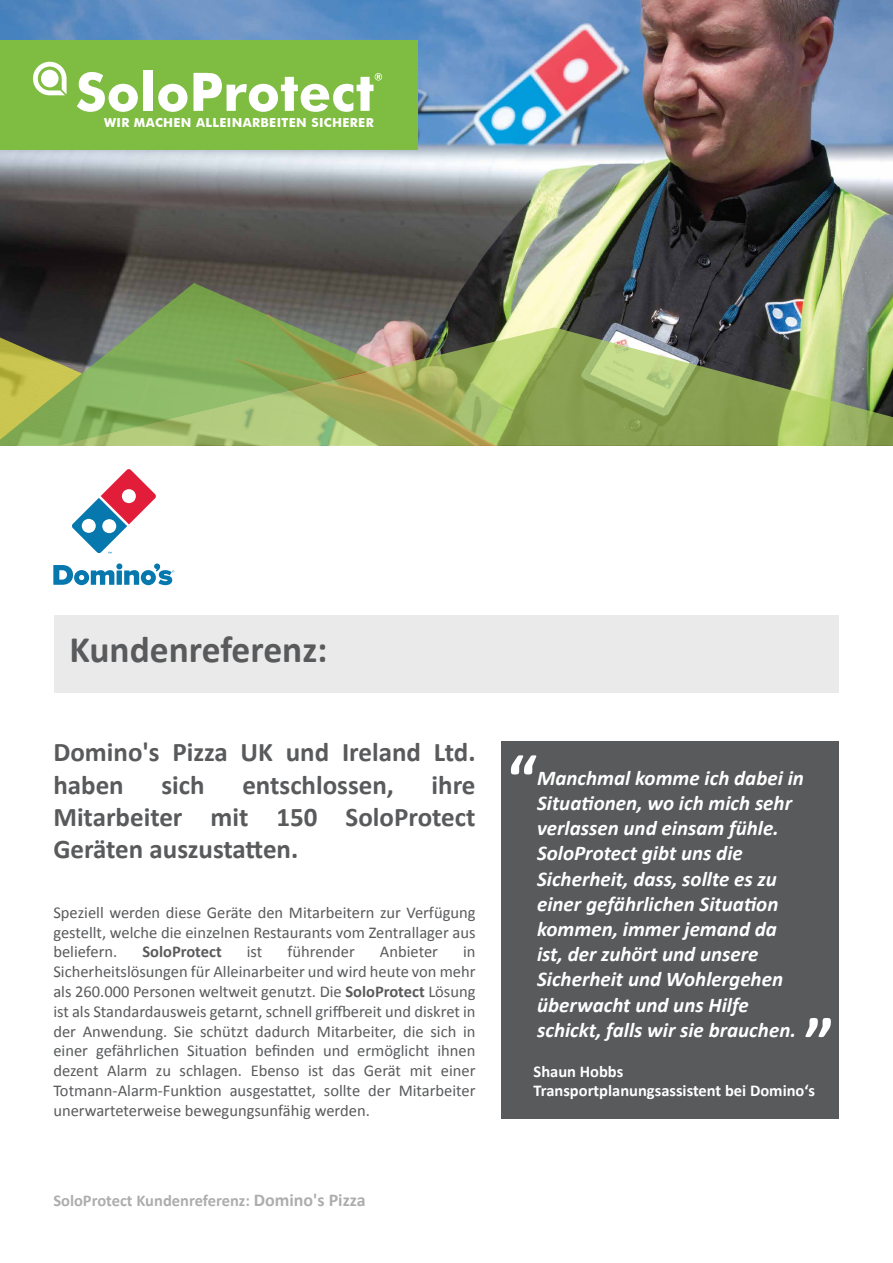
<style>
.page{position:relative;width:893px;height:1263px;background:#fff}
.page>*{position:absolute;margin:0;border:0;box-sizing:border-box;transform-origin:0 0}
.t1{font:700 68.25px "Calibri";color:#fff}
.t2{font:700 37.5px "Calibri";color:#595a5c}
.t3{font:700 27px/32.4px "Calibri";color:#595a5c}
.t4{font:italic 700 21px/25.2px "Calibri";color:#fff}
.t5{font:16.5px/19.8px "Calibri";color:#595a5c;text-align:justify}
.t6{font:700 16.5px "Calibri";color:#595a5c}
.t7{font:700 16.5px "Calibri";color:#fff}
.t8{font:700 12.45px "Futura BT";letter-spacing:.03em;color:#fff}
.s1{font-weight:700}
.s2{font-size:18px}
</style>
<div class="page">
<img style="left:0;top:0;width:893px;height:327px">
<div style="left:54px;top:615px;width:785px;height:77px;background:#eaeaea"></div>
<svg style="left:0;top:283px;width:387px;height:163px;background:#687049"></svg>
<svg style="left:57px;top:327px;width:836px;height:119px;background:#8fa461"></svg>
<div style="left:0;top:41px;width:417px;height:109px;background:#7fbc42"></div>
<div style="left:502px;top:741px;width:337px;height:378px;background:#595a5c"></div>
<svg style="left:77px;top:72px;width:61px;height:40px"></svg>
<div style="left:143px;top:71px;width:10px;height:40px;background:#fff"></div>
<svg style="left:33px;top:62px;width:34px;height:33px"></svg>
<svg style="left:158px;top:73px;width:224px;height:39px"></svg>
<svg style="left:72px;top:469px;width:84px;height:85px"></svg>
<svg style="left:53px;top:563px;width:121px;height:22px"></svg>
<p class="t8" style="left:104px;top:115px;width:271px">WIR MACHEN ALLEINARBEITEN SICHERER</p>
<h2 class="t2" style="left:69px;top:626px;width:260px">Kundenreferenz:</h2>
<h3 class="t3" style="left:53px;top:735px;width:424px">Domino's Pizza UK und Ireland Ltd. haben</h3>
<h3 class="t3" style="left:53px;top:767px;width:424px;text-align:justify;text-indent:378px">ihre Mitarbeiter mit 150 SoloProtect Geräten auszustatten.</h3>
<h3 class="t3" style="left:161px;top:767px;width:45px">sich</h3>
<h3 class="t3" style="left:242px;top:767px;width:153px">entschlossen,</h3>
<p class="t5" style="left:53px;top:902px;width:424px">Speziell werden diese Geräte den Mitarbeitern zur Verfügung gestellt, welche die einzelnen Restaurants vom Zentrallager aus beliefern.</p>
<p class="t6" style="left:142px;top:942px;width:81px">SoloProtect</p>
<p class="t5" style="left:247px;top:941px;width:17px">ist</p>
<p class="t5" style="left:287px;top:941px;width:69px">führender</p>
<p class="t5" style="left:380px;top:941px;width:60px">Anbieter</p>
<p class="t5" style="left:53px;top:941px;width:424px;text-indent:410px">in Sicherheitslösungen für Alleinarbeiter und wird heute von mehr als 260.000 Personen weltweit genutzt. Die <span class="s1">SoloProtect</span> Lösung ist als Standardausweis getarnt, schnell griffbereit und diskret in der Anwendung. Sie schützt dadurch Mitarbeiter, die sich in einer gefährlichen Situation befinden und ermöglicht ihnen dezent Alarm zu schlagen. Ebenso ist das Gerät mit einer Totmann-Alarm-Funktion ausgestattet, sollte der Mitarbeiter unerwarteterweise bewegungsunfähig werden.</p>
<p class="t6" style="left:53px;top:1190px;width:314px">SoloProtect Kundenreferenz: <span class="s2">Domino's Pizza</span></p>
<h1 class="t1" style="left:508px;top:737px;width:31px">“</h1>
<p class="t4" style="left:537px;top:764px;width:268px">Manchmal komme ich dabei in<br>Situationen, wo ich mich sehr verlassen und einsam fühle.<br>SoloProtect gibt uns die<br>Sicherheit, dass, sollte es zu einer gefährlichen Situation kommen, immer jemand da ist, der zuhört und unsere<br>Sicherheit und Wohlergehen überwacht und uns Hilfe schickt, falls wir sie brauchen.</p>
<p class="t7" style="left:533px;top:1061px;width:91px">Shaun Hobbs</p>
<h1 class="t1" style="left:804px;top:1000px;width:31px">”</h1>
<p class="t7" style="left:533px;top:1081px;width:283px">Transportplanungsassistent bei Domino‘s</p>
</div>
